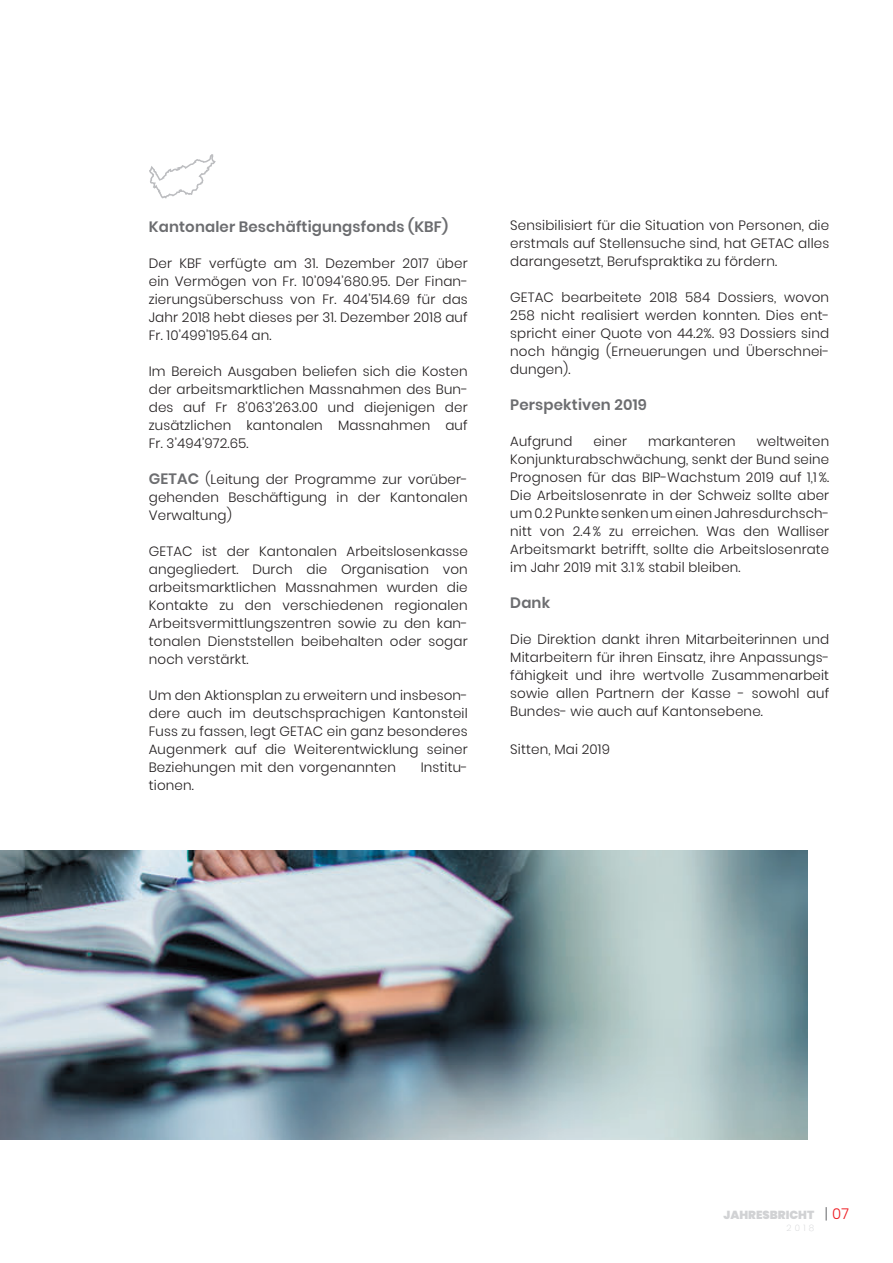
<style>
.page{position:relative;width:893px;height:1263px;background:#fff}
.page>*{position:absolute;margin:0;border:0;box-sizing:border-box;transform-origin:0 0}
.t1{font:600 15px "Poppins";letter-spacing:.01em;color:#6c6d70}
.t2{font:300 13.5px/18px "Poppins";letter-spacing:.01em;color:#231f20;text-align:justify}
.t3{font:900 11.7px "Poppins";color:#d1d2d4}
.t4{font:200 8.85px "Poppins";color:#d1d2d4}
.s1{font-weight:600;font-size:15px;color:#6c6d70}
.s2{font-weight:300;font-size:15px;color:#6c6d70}
.s3{font-weight:300;font-size:15px;color:#ee1d23}
</style>
<div class="page">
<img style="left:0;top:850px;width:808px;height:290px">
<svg style="left:149px;top:154px;width:67px;height:45px"></svg>
<p class="t1" style="left:149px;top:218px;width:301px">Kantonaler Beschäftigungsfonds (KBF)</p>
<p class="t2" style="left:149px;top:254px;width:321px">Der KBF verfügte am 31. Dezember 2017 über ein Vermögen von Fr. 10’094’680.95. Der Finan&shy;zierungsüberschuss von Fr. 404’514.69 für das Jahr 2018 hebt dieses per 31. Dezember 2018 auf Fr. 10’499’195.64 an.</p>
<p class="t2" style="left:149px;top:362px;width:321px">Im Bereich Ausgaben beliefen sich die Kosten der arbeitsmarktlichen Massnahmen des Bun&shy;des auf Fr 8’063’263.00 und diejenigen der zusätzlichen kantonalen Massnahmen auf Fr. 3’494’972.65.</p>
<p class="t2" style="left:149px;top:470px;width:321px"><span class="s1">GETAC</span> (Leitung der Programme zur vorüber&shy;gehenden Beschäftigung in der Kantonalen Verwaltung)</p>
<p class="t2" style="left:149px;top:542px;width:321px">GETAC ist der Kantonalen Arbeitslosenkasse angegliedert. Durch die Organisation von arbeitsmarktlichen Massnahmen wurden die Kontakte zu den verschiedenen regionalen Arbeitsvermittlungszentren sowie zu den kan&shy;tonalen Dienststellen beibehalten oder sogar noch verstärkt.</p>
<p class="t2" style="left:149px;top:686px;width:321px">Um den Aktionsplan zu erweitern und insbeson&shy;dere auch im deutschsprachigen Kantonsteil Fuss zu fassen, legt GETAC ein ganz besonderes Augenmerk auf die Weiterentwicklung seiner Beziehungen mit den vorgenannten</p>
<p class="t2" style="left:421px;top:758px;width:49px">Institu-</p>
<p class="t2" style="left:149px;top:776px;width:47px">tionen.</p>
<p class="t2" style="left:510px;top:217px;width:320px">Sensibilisiert für die Situation von Personen, die erstmals auf Stellensuche sind, hat GETAC alles darangesetzt, Berufspraktika zu fördern.</p>
<p class="t2" style="left:510px;top:289px;width:321px">GETAC bearbeitete 2018 584 Dossiers, wovon 258 nicht realisiert werden konnten. Dies ent&shy;spricht einer Quote von 44.2%. 93 Dossiers sind noch hängig (Erneuerungen und Überschnei&shy;dungen).</p>
<p class="t1" style="left:510px;top:396px;width:138px">Perspektiven 2019</p>
<p class="t2" style="left:510px;top:433px;width:64px">Aufgrund</p>
<p class="t2" style="left:593px;top:433px;width:35px">einer</p>
<p class="t2" style="left:648px;top:433px;width:89px">markanteren</p>
<p class="t2" style="left:510px;top:433px;width:321px;text-indent:246px">weltweiten Konjunkturabschwächung, senkt der Bund seine Prognosen für das BIP-Wachstum 2019 auf 1,1%.<br>Die Arbeitslosenrate in der Schweiz sollte aber um 0.2 Punkte senken um einen Jahresdurchsch&shy;nitt von 2.4% zu erreichen. Was den Walliser Arbeitsmarkt betrifft, sollte die Arbeitslosenrate im Jahr 2019 mit 3.1% stabil bleiben.</p>
<p class="t1" style="left:510px;top:594px;width:41px">Dank</p>
<p class="t2" style="left:510px;top:631px;width:321px">Die Direktion dankt ihren Mitarbeiterinnen und Mitarbeitern für ihren Einsatz, ihre Anpassungs&shy;fähigkeit und ihre wertvolle Zusammenarbeit sowie allen Partnern der Kasse - sowohl auf Bundes- wie auch auf Kantonsebene.</p>
<p class="t2" style="left:510px;top:740px;width:101px">Sitten, Mai 2019</p>
<p class="t3" style="left:723px;top:1208px;width:127px">JAHRESBRICHT <span class="s2">|</span> <span class="s3">07</span></p>
<p class="t4" style="left:787px;top:1223px;width:29px">2018</p>
</div>
